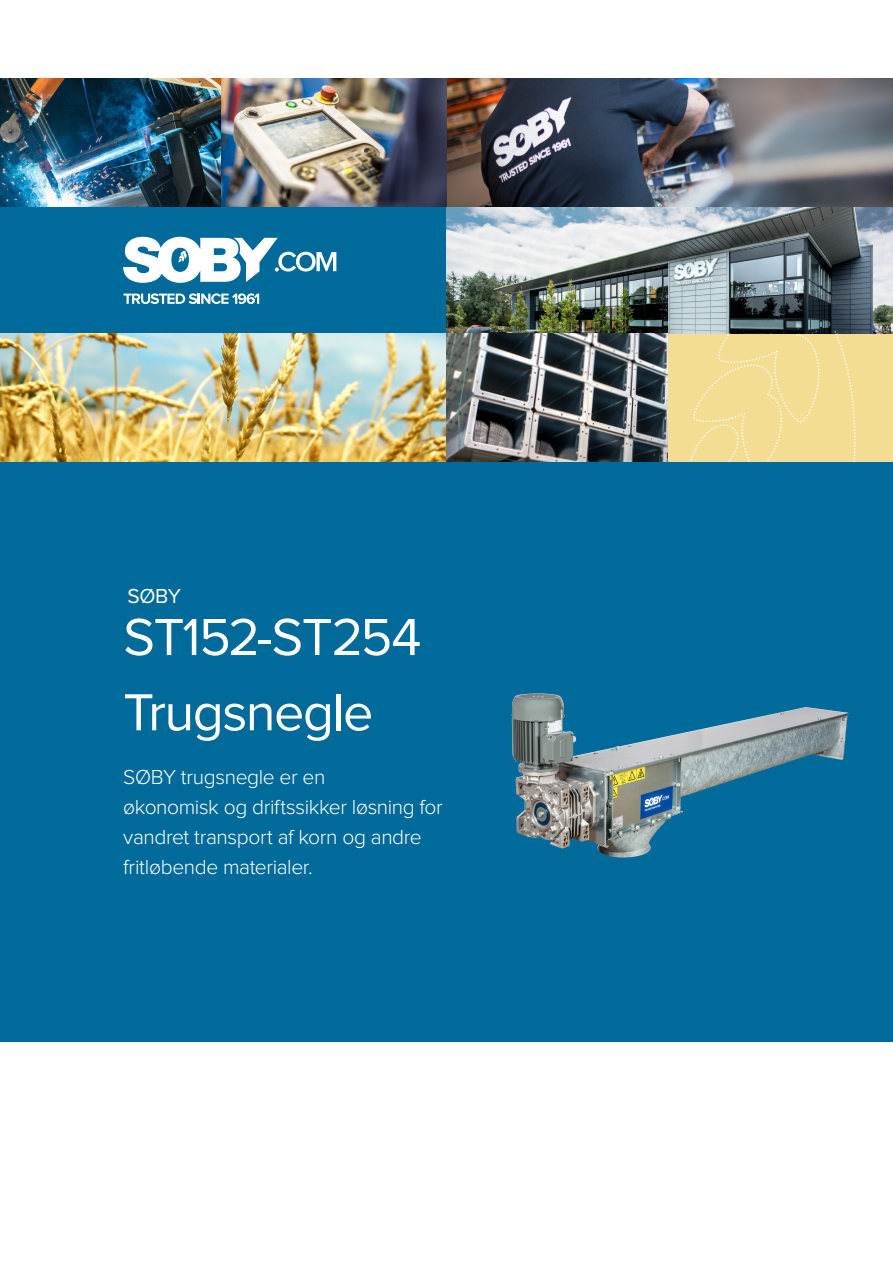
<style>
.page{position:relative;width:893px;height:1263px;background:#fff}
.page>*{position:absolute;margin:0;border:0;box-sizing:border-box;transform-origin:0 0}
.Forside__Overskrift{font:54px "Proxima Nova";letter-spacing:-.03em;color:#fff}
.Forside__Produktbesk{font:300 21px/30px "Proxima Nova";letter-spacing:-.02em;color:#fff}
.Forside__Minioverskr{font:21px "Proxima Nova";color:#fff}
</style>
<div class="page">
<div style="left:0;top:642px;width:893px;height:400px;background:#006b9a"></div>
<div style="left:0;top:79px;width:893px;height:567px;background:#006b9a"></div>
<svg style="left:124px;top:293px;width:135px;height:11px"></svg>
<svg style="left:123px;top:237px;width:213px;height:46px"></svg>
<img style="left:0;top:334px;width:667px;height:127px">
<img style="left:447px;top:79px;width:446px;height:255px">
<div style="left:667px;top:334px;width:226px;height:127px;background:#f2dd92"></div>
<img style="left:0;top:79px;width:222px;height:127px">
<img style="left:222px;top:79px;width:224px;height:127px">
<img style="left:511px;top:693px;width:337px;height:165px">
<p class="Forside__Minioverskr" style="left:128px;top:586px;width:55px">SØBY</p>
<p class="Forside__Overskrift" style="left:123px;top:612px;width:300px">ST152-ST254</p>
<p class="Forside__Overskrift" style="left:123px;top:688px;width:252px">Trugsnegle</p>
<p class="Forside__Produktbesk" style="left:123px;top:762px;width:321px">SØBY trugsnegle er en<br>økonomisk og driftssikker løsning for vandret transport af korn og andre fritløbende materialer.</p>
</div>
